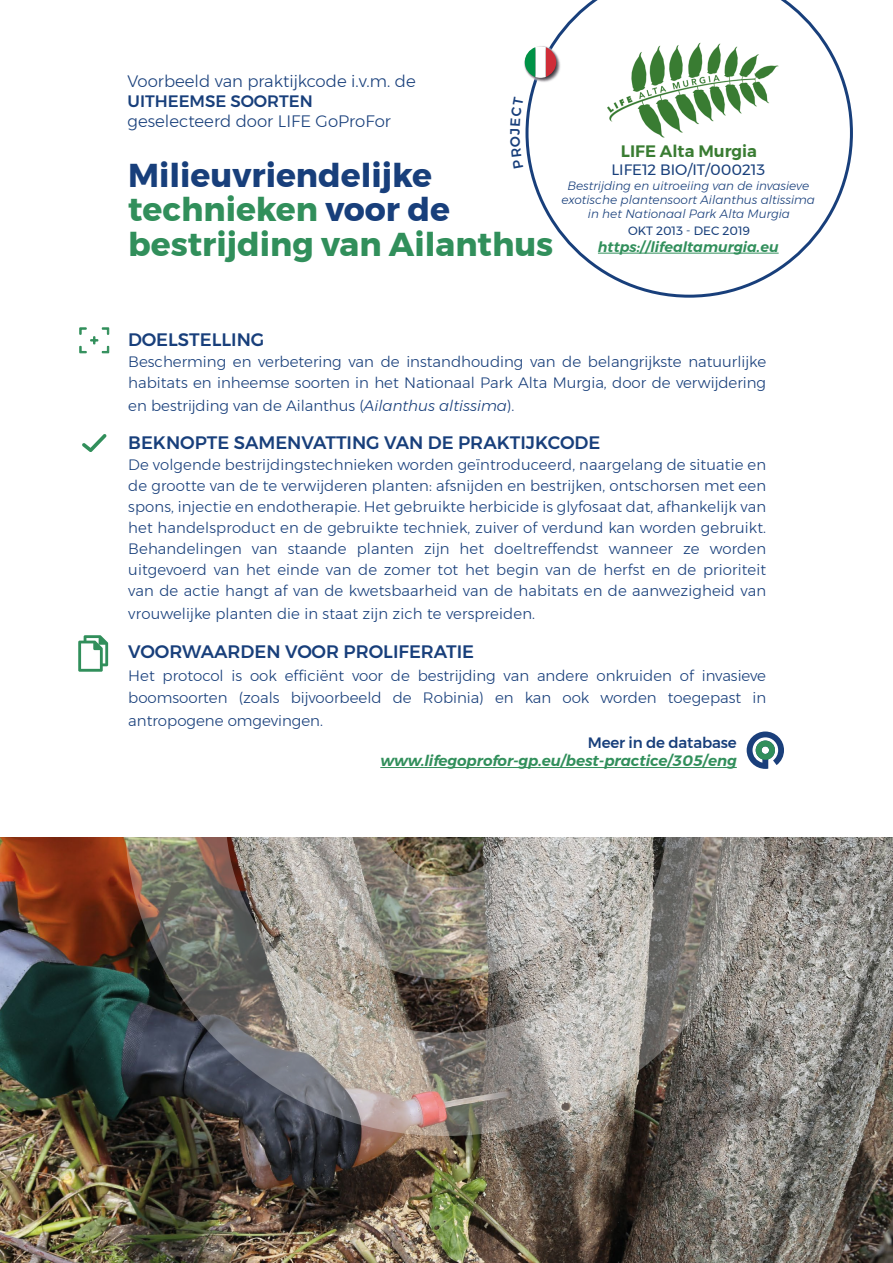
<style>
.page{position:relative;width:893px;height:1263px;background:#fff}
.page>*{position:absolute;margin:0;border:0;box-sizing:border-box;transform-origin:0 0}
.t1{font:700 33px/34.5px "Montserrat";color:#318f5b}
.t2{font:500 18px "Montserrat";color:#183f7b}
.t3{font:300 16.5px "Montserrat";color:#183f7b}
.t4{font:500 16.5px "Montserrat";color:#183f7b}
.t5{font:600 16.5px "Montserrat";color:#397c32}
.t6{font:300 15px/21px "Montserrat";color:#183f7b;text-align:justify}
.t7{font:italic 600 15px "Montserrat";letter-spacing:-.01em;color:#318f5b}
.t8{font:15px "Montserrat";color:#183f7b}
.t9{font:500 15px "Montserrat";letter-spacing:-.01em;color:#183f7b}
.t10{font:italic 600 14.25px "Montserrat";color:#318f5b}
.t11{font:italic 300 12px/14.4px "Montserrat";color:#183f7b;text-align:center}
.t12{font:12px "Montserrat";color:#183f7b}
.s1{color:#183f7b}
.s2{font-style:italic}
</style>
<div class="page">
<img style="left:0;top:838px;width:893px;height:425px">
<img style="left:125px;top:747px;width:640px;height:389px">
<hr style="left:380px;top:767px;width:357px;height:1px;background:#318f5b">
<svg style="left:79px;top:327px;width:30px;height:26px"></svg>
<svg style="left:82px;top:434px;width:25px;height:18px"></svg>
<svg style="left:78px;top:635px;width:30px;height:37px"></svg>
<svg style="left:747px;top:731px;width:37px;height:38px"></svg>
<svg style="left:525px;top:0;width:328px;height:298px"></svg>
<svg style="left:524px;top:45px;width:38px;height:38px"></svg>
<img style="left:606px;top:43px;width:172px;height:94px">
<p class="t3" style="left:128px;top:69px;width:290px">Voorbeeld van praktijkcode i.v.m. de</p>
<p class="t4" style="left:128px;top:88px;width:187px">UITHEEMSE SOORTEN</p>
<p class="t3" style="left:128px;top:109px;width:265px">geselecteerd door LIFE GoProFor</p>
<h1 class="t1" style="left:128px;top:158px;width:427px"><span class="s1">Milieuvriendelijke </span>technieken <span class="s1">voor de </span>bestrijding van Ailanthus</h1>
<p class="t5" style="left:621px;top:138px;width:138px">LIFE Alta Murgia</p>
<p class="t8" style="left:611px;top:158px;width:155px">LIFE12 BIO/IT/000213</p>
<p class="t11" style="left:561px;top:178px;width:255px">Bestrijding en uitroeiing van de invasieve exotische plantensoort Ailanthus altissima in het Nationaal Park Alta Murgia</p>
<p class="t12" style="left:628px;top:222px;width:124px">OKT 2013 - DEC 2019</p>
<p class="t10" style="left:598px;top:236px;width:182px">https://lifealtamurgia.eu</p>
<p class="t2" style="left:128px;top:326px;width:138px">DOELSTELLING</p>
<p class="t6" style="left:128px;top:351px;width:639px">Bescherming en verbetering van de instandhouding van de belangrijkste natuurlijke habitats en inheemse soorten in het Nationaal Park Alta Murgia, door de verwijdering</p>
<p class="t6" style="left:128px;top:395px;width:388px">en bestrijding van de Ailanthus (<span class="s2">Ailanthus altissima</span>).</p>
<p class="t2" style="left:128px;top:429px;width:474px">BEKNOPTE SAMENVATTING VAN DE PRAKTIJKCODE</p>
<p class="t6" style="left:128px;top:454px;width:639px">De volgende bestrijdingstechnieken worden geïntroduceerd, naargelang de situatie en de grootte van de te verwijderen planten: afsnijden en bestrijken, ontschorsen met een spons, injectie en endotherapie. Het gebruikte herbicide is glyfosaat dat, afhankelijk van het handelsproduct en de gebruikte techniek, zuiver of verdund kan worden gebruikt.<br>Behandelingen van staande planten zijn het doeltreffendst wanneer ze worden uitgevoerd van het einde van de zomer tot het begin van de herfst en de prioriteit van de actie hangt af van de kwetsbaarheid van de habitats en de aanwezigheid van</p>
<p class="t6" style="left:128px;top:603px;width:408px">vrouwelijke planten die in staat zijn zich te verspreiden.</p>
<p class="t2" style="left:128px;top:638px;width:347px">VOORWAARDEN VOOR PROLIFERATIE</p>
<p class="t6" style="left:128px;top:664px;width:639px;line-height:22.5px">Het protocol is ook efficiënt voor de bestrijding van andere onkruiden of invasieve boomsoorten (zoals bijvoorbeeld de Robinia) en kan ook worden toegepast in antropogene omgevingen.</p>
<p class="t9" style="left:588px;top:731px;width:151px">Meer in de database</p>
<p class="t7" style="left:380px;top:749px;width:358px">www.lifegoprofor-gp.eu/best-practice/305/eng</p>
</div>
